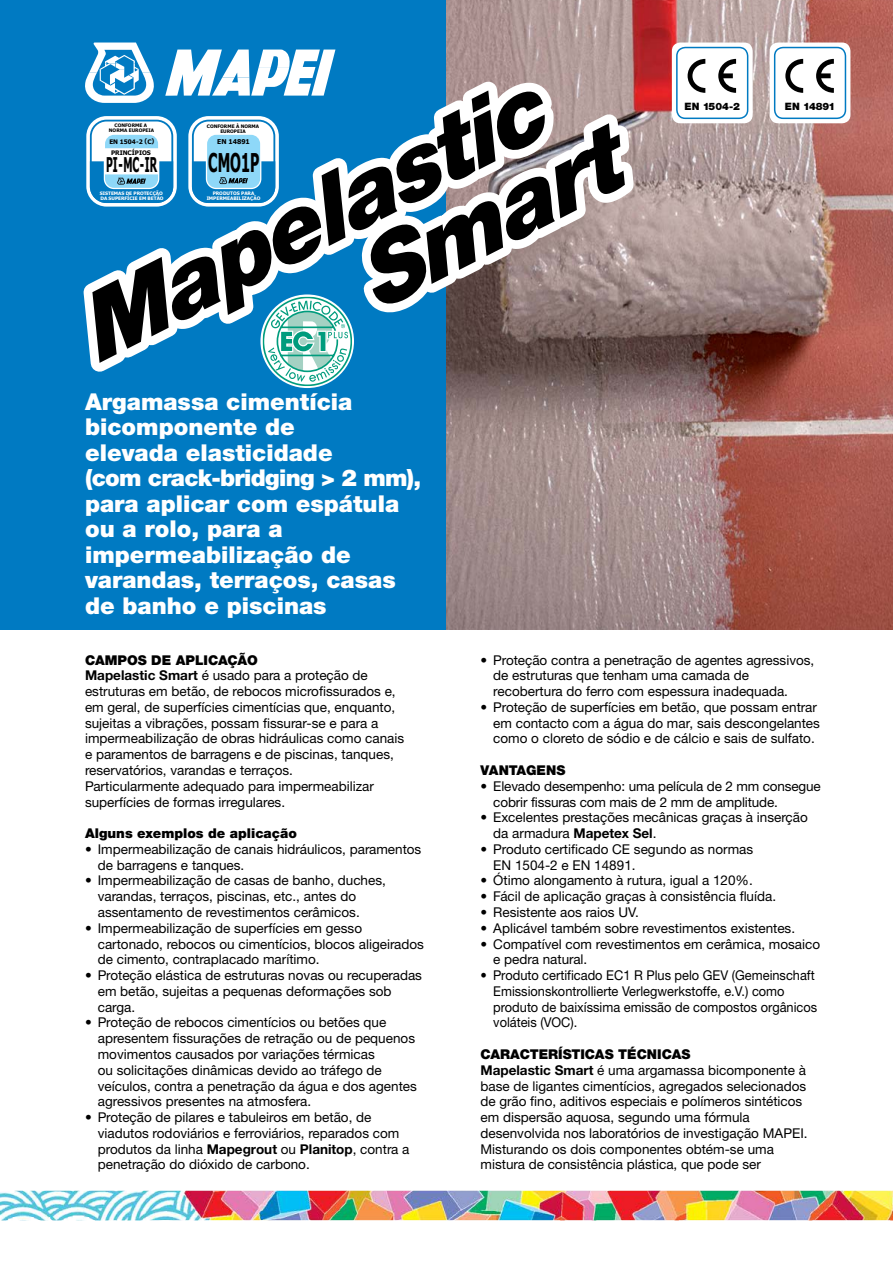
<style>
.page{position:relative;width:893px;height:1263px;background:#fff}
.page>*{position:absolute;margin:0;border:0;box-sizing:border-box;transform-origin:0 0}
.t1{font:italic 900 92.7px/80.4px "Helvetica Neue LTW1 G";color:#000}
.t2{font:700 26.1px "Tahoma";color:#000;scale:.54 1}
.t3{font:900 23.25px/25.5px "Helvetica Neue LTW1 G";color:#fff}
.t4{font:700 20.55px "Tahoma";color:#000;scale:.5 1}
.t5{font:13.5px/15.8px "Helvetica Neue LTW1 G";color:#000}
.t6{font:13.5px/15.8px "Helvetica Neue LTW1 G";color:#000;scale:.95 1}
.t7{font:900 13.5px "Helvetica Neue LTW1 G";color:#000}
.t8{font:900 10.2px "Helvetica Neue LTW1 G";color:#000}
.t9{font:700 6.75px "Tahoma";color:#000}
.t10{font:700 6.3px "Tahoma";color:#000}
.t11{font:700 4.8px/5.1px "Tahoma";color:#000;text-align:center}
.t12{font:700 4.8px/4.9px "Tahoma";color:#fff;text-align:center}
.t13{font:700 4.65px/5.2px "Tahoma";letter-spacing:-.01em;color:#fff}
.s1{font-weight:900}
.s2{font-weight:700}
</style>
<div class="page">
<img style="left:0;top:1191px;width:893px;height:29px">
<div style="left:0;top:0;width:451px;height:629px;background:#007ac2"></div>
<img style="left:446px;top:0;width:447px;height:629px">
<div style="left:770px;top:43px;width:80px;height:80px;background:#fff;border-radius:9px"></div>
<div style="left:774px;top:47px;width:72px;height:72px;border:2px solid #007ac2;border-radius:9px"></div>
<svg style="left:785px;top:59px;width:18px;height:34px"></svg>
<svg style="left:816px;top:59px;width:18px;height:34px"></svg>
<div style="left:672px;top:43px;width:81px;height:80px;background:#fff;border-radius:9px"></div>
<div style="left:676px;top:47px;width:72px;height:72px;border:2px solid #007ac2;border-radius:9px"></div>
<svg style="left:688px;top:59px;width:17px;height:34px"></svg>
<svg style="left:718px;top:59px;width:18px;height:34px"></svg>
<svg style="left:83px;top:43px;width:560px;height:344px"></svg>
<h1 class="t1" style="left:311px;top:175px;width:285px;text-indent:-272px;rotate:-27deg">Mapelastic<br>Smart</h1>
<p class="t11" style="left:207px;top:123px;width:54px">CONFORME À NORMA<br>EUROPEIA</p>
<h2 class="t2" style="left:208px;top:146px;width:96px">CMO1P</h2>
<p class="t11" style="left:109px;top:123px;width:47px">CONFORME A<br>NORMA EUROPEIA</p>
<p class="t10" style="left:109px;top:138px;width:47px">EN 1504-2 (C)</p>
<h3 class="t4" style="left:106px;top:152px;width:104px">PI-MC-IR</h3>
<p class="t9" style="left:217px;top:138px;width:34px">EN 14891</p>
<p class="t10" style="left:111px;top:149px;width:41px">PRINCÍPIOS</p>
<p class="t13" style="left:100px;top:190px;width:65px">SISTEMAS DE PROTECÇÃO<br>DA SUPERFÍCIE EM BETÃO</p>
<p class="t12" style="left:207px;top:191px;width:55px">PRODUTOS PARA<br>IMPERMEABILIZAÇÃO</p>
<h3 class="t3" style="left:85px;top:389px;width:338px">Argamassa cimentícia bicomponente de<br>elevada elasticidade<br>(com crack-bridging &gt; 2 mm), para aplicar com espátula ou a rolo, para a impermeabilização de varandas, terraços, casas de banho e piscinas</h3>
<p class="t8" style="left:684px;top:100px;width:57px">EN 1504-2</p>
<p class="t8" style="left:785px;top:100px;width:52px">EN 14891</p>
<p class="t5" style="left:85px;top:652px;width:321px"><span class="s1">CAMPOS DE APLICAÇÃO<br></span><span class="s2">Mapelastic Smart</span> é usado para a proteção de estruturas em betão, de rebocos microfissurados e, em geral, de superfícies cimentícias que, enquanto, sujeitas a vibrações, possam fissurar-se e para a impermeabilização de obras hidráulicas como canais e paramentos de barragens e de piscinas, tanques, reservatórios, varandas e terraços.<br>Particularmente adequado para impermeabilizar superfícies de formas irregulares.</p>
<p class="t7" style="left:85px;top:825px;width:213px">Alguns exemplos de aplicação</p>
<p class="t5" style="left:98px;top:841px;width:325px;text-indent:-13px">• Impermeabilização de canais hidráulicos, paramentos de barragens e tanques.</p>
<p class="t5" style="left:98px;top:873px;width:290px;text-indent:-13px">• Impermeabilização de casas de banho, duches, varandas, terraços, piscinas, etc., antes do assentamento de revestimentos cerâmicos.</p>
<p class="t5" style="left:98px;top:920px;width:328px;text-indent:-13px">• Impermeabilização de superfícies em gesso cartonado, rebocos ou cimentícios, blocos aligeirados de cimento, contraplacado marítimo.</p>
<p class="t5" style="left:98px;top:967px;width:326px;text-indent:-13px">• Proteção elástica de estruturas novas ou recuperadas em betão, sujeitas a pequenas deformações sob carga.</p>
<p class="t5" style="left:98px;top:1015px;width:320px;text-indent:-13px">• Proteção de rebocos cimentícios ou betões que apresentem fissurações de retração ou de pequenos movimentos causados por variações térmicas<br>ou solicitações dinâmicas devido ao tráfego de veículos, contra a penetração da água e dos agentes agressivos presentes na atmosfera.</p>
<p class="t5" style="left:98px;top:1109px;width:313px;text-indent:-13px">• Proteção de pilares e tabuleiros em betão, de viadutos rodoviários e ferroviários, reparados com produtos da linha <span class="s2">Mapegrout</span> ou <span class="s2">Planitop</span>, contra a penetração do dióxido de carbono.</p>
<p class="t5" style="left:493px;top:652px;width:323px;text-indent:-13px">• Proteção contra a penetração de agentes agressivos, de estruturas que tenham uma camada de recobertura do ferro com espessura inadequada.</p>
<p class="t5" style="left:493px;top:699px;width:328px;text-indent:-13px">• Proteção de superfícies em betão, que possam entrar em contacto com a água do mar, sais descongelantes como o cloreto de sódio e de cálcio e sais de sulfato.</p>
<p class="t7" style="left:480px;top:762px;width:86px">VANTAGENS</p>
<p class="t5" style="left:493px;top:778px;width:329px;text-indent:-13px">• Elevado desempenho: uma película de 2 mm consegue cobrir fissuras com mais de 2 mm de amplitude.</p>
<p class="t5" style="left:493px;top:809px;width:316px;text-indent:-13px">• Excelentes prestações mecânicas graças à inserção da armadura <span class="s2">Mapetex Sel</span>.</p>
<p class="t5" style="left:493px;top:841px;width:261px;text-indent:-13px">• Produto certificado CE segundo as normas<br>EN 1504-2 e EN 14891.</p>
<p class="t5" style="left:480px;top:873px;width:274px">• Ótimo alongamento à rutura, igual a 120%.</p>
<p class="t5" style="left:480px;top:888px;width:297px">• Fácil de aplicação graças à consistência fluída.</p>
<p class="t5" style="left:480px;top:904px;width:160px">• Resistente aos raios UV.</p>
<p class="t5" style="left:480px;top:920px;width:316px">• Aplicável também sobre revestimentos existentes.</p>
<p class="t5" style="left:493px;top:936px;width:328px;text-indent:-13px">• Compatível com revestimentos em cerâmica, mosaico e pedra natural.</p>
<p class="t6" style="left:493px;top:967px;width:343px;text-indent:-13px">• Produto certificado EC1 R Plus pelo GEV (Gemeinschaft Emissionskontrollierte Verlegwerkstoffe, e.V.) como produto de baixíssima emissão de compostos orgânicos voláteis (VOC).</p>
<p class="t5" style="left:480px;top:1046px;width:329px"><span class="s1">CARACTERÍSTICAS TÉCNICAS<br></span><span class="s2">Mapelastic Smart</span> é uma argamassa bicomponente à base de ligantes cimentícios, agregados selecionados de grão fino, aditivos especiais e polímeros sintéticos em dispersão aquosa, segundo uma fórmula desenvolvida nos laboratórios de investigação MAPEI.<br>Misturando os dois componentes obtém-se uma mistura de consistência plástica, que pode ser</p>
</div>
